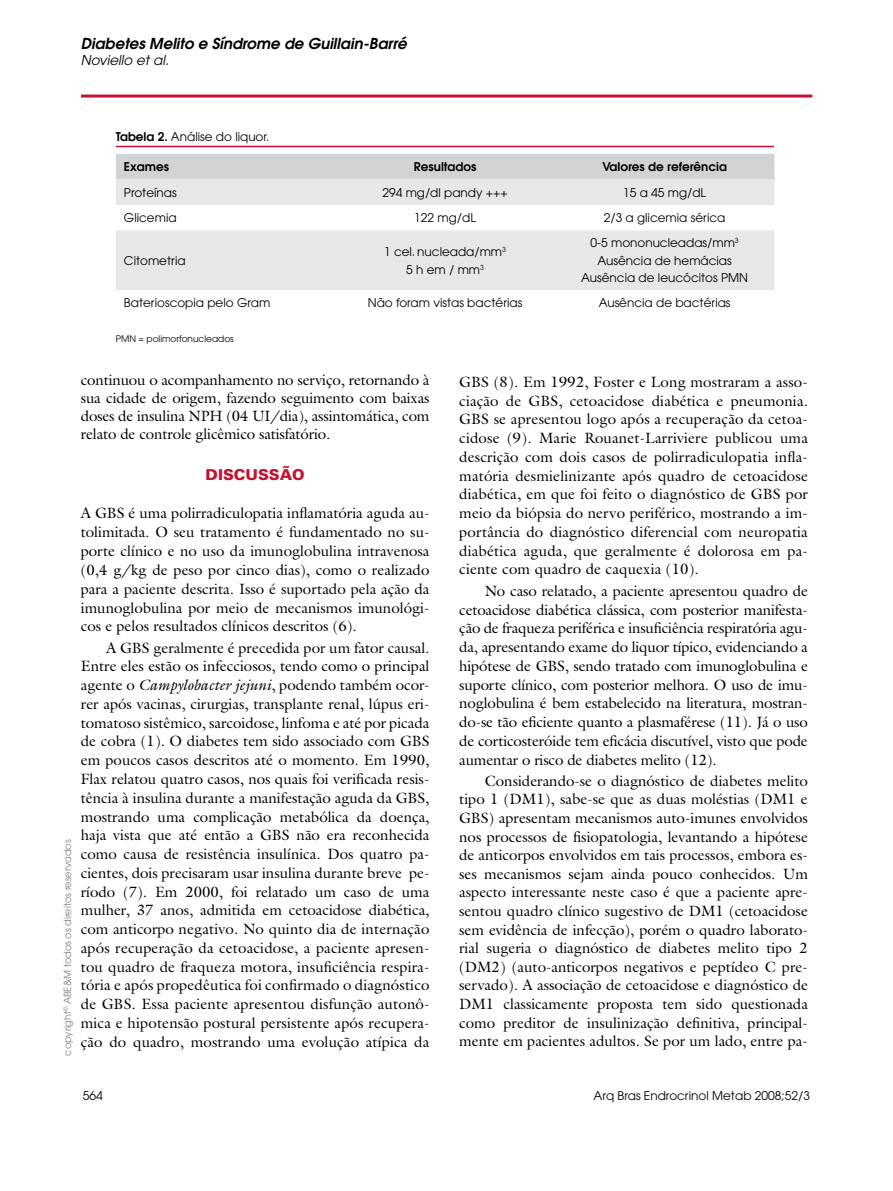
<style>
.page{position:relative;width:893px;height:1191px;background:#fff}
.page>*{position:absolute;margin:0;border:0;box-sizing:border-box;transform-origin:0 0}
.t1{font:15px/18.8px "Galliard";color:#000;text-align:justify}
.t2{font:italic 600 15px "Avant Garde";color:#000}
.t3{font:900 15px "Univers";color:#c41230}
.t4{font:italic 13.5px "Avant Garde";color:#000}
.t5{font:12px/17.5px "Avant Garde";color:#000;text-align:center}
.t6{font:600 12px "Avant Garde";color:#000}
.t7{font:9.9px "Avant Garde";letter-spacing:-.01em;color:#808285}
.t8{font:9px "Avant Garde";color:#000}
.s1{font-weight:600}
.s2{font-style:italic}
</style>
<div class="page">
<hr style="left:81px;top:95px;width:731px;height:3px;background:#c41230">
<hr style="left:116px;top:146px;width:658px;height:1px;background:#c41230">
<div style="left:116px;top:154px;width:658px;height:25px;background:#d1d3d4"></div>
<svg style="left:116px;top:179px;width:658px;height:111px;fill:#e6e7e8"></svg>
<p class="t2" style="left:81px;top:34px;width:327px">Diabetes Melito e Síndrome de Guillain-Barré</p>
<p class="t4" style="left:81px;top:52px;width:90px">Noviello et al.</p>
<p class="t5" style="left:116px;top:128px;width:155px"><span class="s1">Tabela 2.</span> Análise do liquor.</p>
<p class="t6" style="left:124px;top:159px;width:47px">Exames</p>
<p class="t6" style="left:414px;top:159px;width:64px">Resultados</p>
<p class="t6" style="left:602px;top:159px;width:126px">Valores de referência</p>
<p class="t5" style="left:124px;top:184px;width:54px">Proteínas</p>
<p class="t5" style="left:382px;top:184px;width:127px">294 mg/dl pandy +++</p>
<p class="t5" style="left:623px;top:184px;width:85px">15 a 45 mg/dL</p>
<p class="t5" style="left:124px;top:209px;width:54px">Glicemia</p>
<p class="t5" style="left:414px;top:209px;width:63px">122 mg/dL</p>
<p class="t5" style="left:604px;top:209px;width:123px">2/3 a glicemia sérica</p>
<p class="t5" style="left:124px;top:252px;width:63px">Citometria</p>
<p class="t5" style="left:384px;top:243px;width:124px">1 cel. nucleada/mm<sup>3<br></sup>5 h em / mm<sup>3</sup></p>
<p class="t5" style="left:581px;top:234px;width:168px">0-5 mononucleadas/mm<sup>3<br></sup>Ausência de hemácias<br>Ausência de leucócitos PMN</p>
<p class="t5" style="left:124px;top:294px;width:148px">Baterioscopia pelo Gram</p>
<p class="t5" style="left:368px;top:294px;width:156px">Não foram vistas bactérias</p>
<p class="t5" style="left:599px;top:294px;width:133px">Ausência de bactérias</p>
<p class="t8" style="left:116px;top:333px;width:119px">PMN = polimorfonucleados</p>
<p class="t1" style="left:81px;top:371px;width:350px;line-height:18px">continuou o acompanhamento no serviço, retornando à sua cidade de origem, fazendo seguimento com baixas doses de insulina NPH (04 UI/dia), assintomática, com relato de controle glicêmico satisfatório.</p>
<p class="t3" style="left:206px;top:465px;width:101px">DISCUSSÃO</p>
<p class="t1" style="left:81px;top:503px;width:350px">A GBS é uma polirradiculopatia inflamatória aguda au&shy;tolimitada. O seu tratamento é fundamentado no su&shy;porte clínico e no uso da imunoglobulina intravenosa (0,4 g/kg de peso por cinco dias), como o realizado para a paciente descrita. Isso é suportado pela ação da imunoglobulina por meio de mecanismos imunológi&shy;cos e pelos resultados clínicos descritos (6).</p>
<p class="t1" style="left:81px;top:638px;width:350px;text-indent:26px">A GBS geralmente é precedida por um fator causal.<br>Entre eles estão os infecciosos, tendo como o principal agente o <span class="s2">Campylobacter jejuni</span>, podendo também ocor&shy;rer após vacinas, cirurgias, transplante renal, lúpus eri&shy;tomatoso sistêmico, sarcoidose, linfoma e até por picada de cobra (1). O diabetes tem sido associado com GBS em poucos casos descritos até o momento. Em 1990, Flax relatou quatro casos, nos quais foi verificada resis&shy;tência à insulina durante a manifestação aguda da GBS, mostrando uma complicação metabólica da doença, haja vista que até então a GBS não era reconhecida como causa de resistência insulínica. Dos quatro pa&shy;cientes, dois precisaram usar insulina durante breve pe&shy;ríodo (7). Em 2000, foi relatado um caso de uma mulher, 37 anos, admitida em cetoacidose diabética, com anticorpo negativo. No quinto dia de internação após recuperação da cetoacidose, a paciente apresen&shy;tou quadro de fraqueza motora, insuficiência respira&shy;tória e após propedêutica foi confirmado o diagnóstico de GBS. Essa paciente apresentou disfunção autonô&shy;mica e hipotensão postural persistente após recupera&shy;ção do quadro, mostrando uma evolução atípica da</p>
<p class="t7" style="left:62px;top:1055px;width:217px;rotate:-90deg">copyright<sup>©</sup> ABE&amp;M todos os direitos reservados</p>
<p class="t1" style="left:459px;top:372px;width:350px">GBS (8). Em 1992, Foster e Long mostraram a asso&shy;ciação de GBS, cetoacidose diabética e pneumonia.<br>GBS se apresentou logo após a recuperação da cetoa&shy;cidose (9). Marie Rouanet-Larriviere publicou uma descrição com dois casos de polirradiculopatia infla&shy;matória desmielinizante após quadro de cetoacidose diabética, em que foi feito o diagnóstico de GBS por meio da biópsia do nervo periférico, mostrando a im&shy;portância do diagnóstico diferencial com neuropatia diabética aguda, que geralmente é dolorosa em pa&shy;ciente com quadro de caquexia (10).</p>
<p class="t1" style="left:459px;top:581px;width:350px;text-indent:26px">No caso relatado, a paciente apresentou quadro de cetoacidose diabética clássica, com posterior manifesta&shy;ção de fraqueza periférica e insuficiência respiratória agu&shy;da, apresentando exame do liquor típico, evidenciando a hipótese de GBS, sendo tratado com imunoglobulina e suporte clínico, com posterior melhora. O uso de imu&shy;noglobulina é bem estabelecido na literatura, mostran&shy;do-se tão eficiente quanto a plasmaférese (11). Já o uso de corticosteróide tem eficácia discutível, visto que pode aumentar o risco de diabetes melito (12).</p>
<p class="t1" style="left:459px;top:771px;width:350px;text-indent:26px">Considerando-se o diagnóstico de diabetes melito tipo 1 (DM1), sabe-se que as duas moléstias (DM1 e GBS) apresentam mecanismos auto-imunes envolvidos nos processos de fisiopatologia, levantando a hipótese de anticorpos envolvidos em tais processos, embora es&shy;ses mecanismos sejam ainda pouco conhecidos. Um aspecto interessante neste caso é que a paciente apre&shy;sentou quadro clínico sugestivo de DM1 (cetoacidose sem evidência de infecção), porém o quadro laborato&shy;rial sugeria o diagnóstico de diabetes melito tipo 2 (DM2) (auto-anticorpos negativos e peptídeo C pre&shy;servado). A associação de cetoacidose e diagnóstico de DM1 classicamente proposta tem sido questionada como preditor de insulinização definitiva, principal&shy;mente em pacientes adultos. Se por um lado, entre pa-</p>
<p class="t5" style="left:83px;top:1086px;width:21px">564</p>
<p class="t5" style="left:594px;top:1086px;width:218px">Arq Bras Endrocrinol Metab 2008;52/3</p>
</div>
